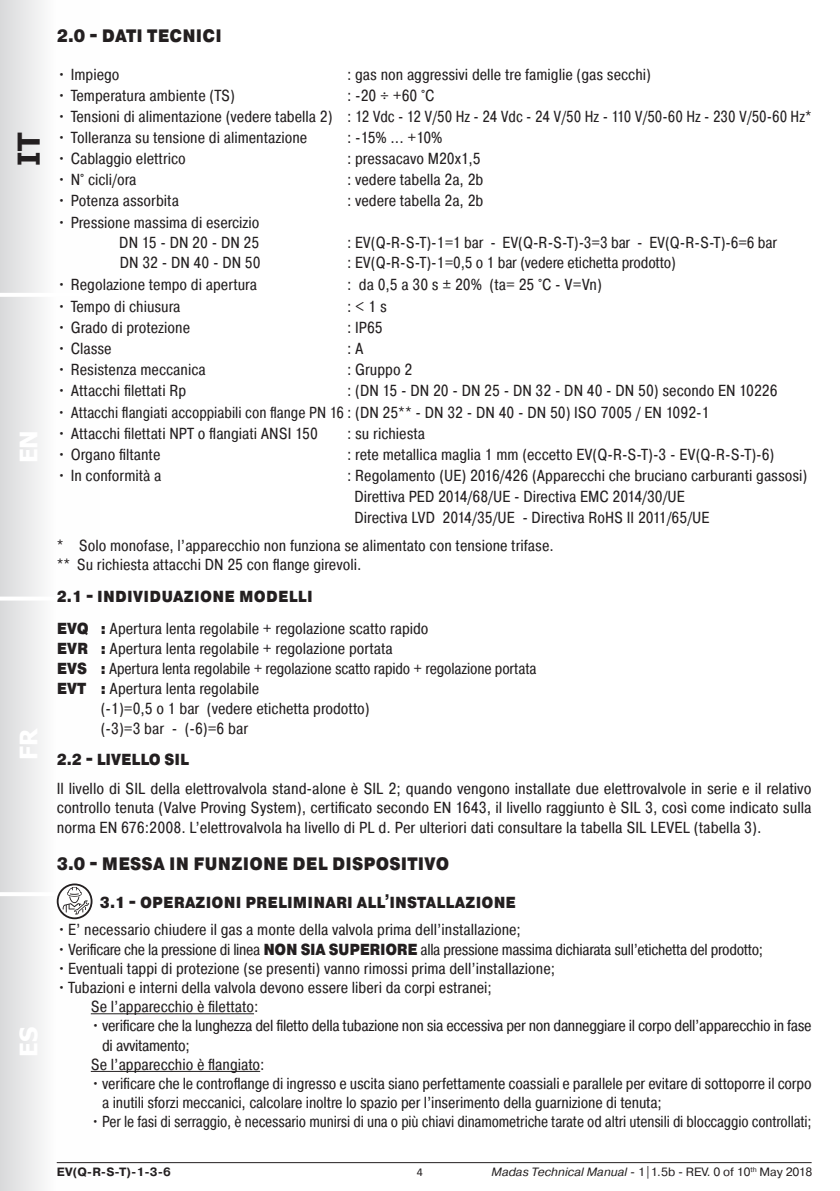
<style>
.page{position:relative;width:840px;height:1191px;background:#fff}
.page>*{position:absolute;margin:0;border:0;box-sizing:border-box;transform-origin:0 0}
.t1{font:700 30px "Tahoma";color:#231f20}
.t2{font:700 24px "Tahoma";color:#fff}
.t3{font:900 18px "Pragmatica Cond";letter-spacing:.01em;color:#231f20}
.t4{font:16px/19.2px "Pragmatica Cond";color:#231f20}
.t5{font:16px/19.2px "Pragmatica Cond";letter-spacing:-.02em;color:#231f20}
.t6{font:16px "Pragmatica Cond";color:#231f20;scale:.95 1}
.t7{font:16px "Pragmatica Cond";color:#231f20;scale:.96 1}
.t8{font:900 16px "Pragmatica Cond";letter-spacing:.01em;color:#231f20}
.t9{font:12px "Pragmatica";color:#231f20}
.t10{font:700 12px "Pragmatica";color:#231f20}
.t11{font:12px "Calibri";color:#231f20}
.s1{font-weight:900}
.s2{font-style:italic}
</style>
<div class="page">
<div style="left:0;top:0;width:99px;height:1191px;background:linear-gradient(to right,#dfe0e1,#fff)"></div>
<hr style="left:0;top:892px;width:96px;height:4px;background:#fff">
<hr style="left:0;top:596px;width:99px;height:4px;background:#fff">
<hr style="left:0;top:293px;width:99px;height:4px;background:#fff">
<hr style="left:57px;top:1162px;width:754px;height:1px;background:#231f20">
<hr style="left:91px;top:1013px;width:163px;height:1px;background:#231f20">
<hr style="left:91px;top:1071px;width:169px;height:1px;background:#231f20">
<svg style="left:57px;top:883px;width:35px;height:36px"></svg>
<svg style="left:59px;top:885px;width:32px;height:32px"></svg>
<svg style="left:63px;top:887px;width:26px;height:27px"></svg>
<h1 class="t1" style="left:8px;top:166px;width:34px;rotate:-90deg">IT</h1>
<h2 class="t2" style="left:12px;top:463px;width:35px;rotate:-90deg">EN</h2>
<h2 class="t2" style="left:12px;top:760px;width:33px;rotate:-90deg">FR</h2>
<h2 class="t2" style="left:12px;top:1056px;width:31px;rotate:-90deg">ES</h2>
<p class="t3" style="left:57px;top:25px;width:166px">2.0 - DATI TECNICI</p>
<p class="t4" style="left:57px;top:64px;width:64px">• Impiego</p>
<p class="t4" style="left:347px;top:64px;width:305px">: gas non aggressivi delle tre famiglie (gas secchi)</p>
<p class="t4" style="left:57px;top:86px;width:179px">• Temperatura ambiente (TS)</p>
<p class="t4" style="left:347px;top:86px;width:89px">: -20 ÷ +60 °C</p>
<p class="t4" style="left:57px;top:107px;width:756px">• Tensioni di alimentazione (vedere tabella 2) : 12 Vdc - 12 V/50 Hz - 24 Vdc - 24 V/50 Hz - 110 V/50-60 Hz - 230 V/50-60 Hz*</p>
<p class="t4" style="left:57px;top:128px;width:252px">• Tolleranza su tensione di alimentazione</p>
<p class="t4" style="left:347px;top:128px;width:97px">: -15% ... +10%</p>
<p class="t4" style="left:57px;top:149px;width:131px">• Cablaggio elettrico</p>
<p class="t4" style="left:347px;top:149px;width:135px">: pressacavo M20x1,5</p>
<p class="t4" style="left:57px;top:170px;width:81px">• N° cicli/ora</p>
<p class="t4" style="left:347px;top:170px;width:138px">: vedere tabella 2a, 2b</p>
<p class="t4" style="left:57px;top:191px;width:124px">• Potenza assorbita</p>
<p class="t4" style="left:347px;top:191px;width:138px">: vedere tabella 2a, 2b</p>
<p class="t4" style="left:57px;top:212px;width:204px;line-height:20px;text-align:right">• Pressione massima di esercizio<br>DN 15 - DN 20 - DN 25</p>
<p class="t4" style="left:347px;top:232px;width:431px">: EV(Q-R-S-T)-1=1 bar - EV(Q-R-S-T)-3=3 bar - EV(Q-R-S-T)-6=6 bar</p>
<p class="t4" style="left:120px;top:252px;width:142px">DN 32 - DN 40 - DN 50</p>
<p class="t4" style="left:347px;top:252px;width:330px">: EV(Q-R-S-T)-1=0,5 o 1 bar (vedere etichetta prodotto)</p>
<p class="t4" style="left:57px;top:274px;width:202px">• Regolazione tempo di apertura</p>
<p class="t4" style="left:347px;top:274px;width:256px">: da 0,5 a 30 s ± 20% (ta= 25 °C - V=Vn)</p>
<p class="t4" style="left:57px;top:297px;width:125px">• Tempo di chiusura</p>
<p class="t4" style="left:347px;top:297px;width:41px">: &lt; 1 s</p>
<p class="t4" style="left:57px;top:318px;width:135px">• Grado di protezione</p>
<p class="t4" style="left:347px;top:318px;width:37px">: IP65</p>
<p class="t4" style="left:57px;top:339px;width:56px">• Classe</p>
<p class="t4" style="left:347px;top:339px;width:18px">: A</p>
<p class="t4" style="left:57px;top:360px;width:150px">• Resistenza meccanica</p>
<p class="t4" style="left:347px;top:360px;width:67px">: Gruppo 2</p>
<p class="t4" style="left:57px;top:381px;width:131px">• Attacchi filettati Rp</p>
<p class="t4" style="left:347px;top:381px;width:432px">: (DN 15 - DN 20 - DN 25 - DN 32 - DN 40 - DN 50) secondo EN 10226</p>
<p class="t7" style="left:57px;top:402px;width:681px">• Attacchi flangiati accoppiabili con flange PN 16 : (DN 25** - DN 32 - DN 40 - DN 50) ISO 7005 / EN 1092-1</p>
<p class="t4" style="left:57px;top:423px;width:262px">• Attacchi filettati NPT o flangiati ANSI 150</p>
<p class="t4" style="left:347px;top:423px;width:79px">: su richiesta</p>
<p class="t4" style="left:57px;top:445px;width:105px">• Organo filtante</p>
<p class="t4" style="left:347px;top:445px;width:428px">: rete metallica maglia 1 mm (eccetto EV(Q-R-S-T)-3 - EV(Q-R-S-T)-6)</p>
<p class="t4" style="left:57px;top:466px;width:106px">• In conformità a</p>
<p class="t4" style="left:347px;top:466px;width:461px">: Regolamento (UE) 2016/426 (Apparecchi che bruciano carburanti gassosi)</p>
<p class="t4" style="left:354px;top:487px;width:332px">Direttiva PED 2014/68/UE - Directiva EMC 2014/30/UE</p>
<p class="t4" style="left:354px;top:508px;width:356px">Directiva LVD 2014/35/UE - Directiva RoHS II 2011/65/UE</p>
<p class="t4" style="left:57px;top:535px;width:498px">* Solo monofase, l’apparecchio non funziona se alimentato con tensione trifase.</p>
<p class="t4" style="left:57px;top:554px;width:306px">** Su richiesta attacchi DN 25 con flange girevoli.</p>
<p class="t8" style="left:57px;top:586px;width:257px">2.1 - INDIVIDUAZIONE MODELLI</p>
<p class="t4" style="left:57px;top:618px;width:373px"><span class="s1">EVQ :</span> Apertura lenta regolabile + regolazione scatto rapido</p>
<p class="t4" style="left:57px;top:638px;width:337px"><span class="s1">EVR :</span> Apertura lenta regolabile + regolazione portata</p>
<p class="t4" style="left:57px;top:658px;width:481px"><span class="s1">EVS :</span> Apertura lenta regolabile + regolazione scatto rapido + regolazione portata</p>
<p class="t4" style="left:57px;top:678px;width:204px"><span class="s1">EVT :</span> Apertura lenta regolabile</p>
<p class="t4" style="left:101px;top:698px;width:270px;line-height:20px">(-1)=0,5 o 1 bar (vedere etichetta prodotto) (-3)=3 bar - (-6)=6 bar</p>
<p class="t8" style="left:57px;top:749px;width:134px">2.2 - LIVELLO SIL</p>
<p class="t4" style="left:57px;top:779px;width:755px;text-align:justify">Il livello di SIL della elettrovalvola stand-alone è SIL 2; quando vengono installate due elettrovalvole in serie e il relativo controllo tenuta (Valve Proving System), certificato secondo EN 1643, il livello raggiunto è SIL 3, così come indicato sulla norma EN 676:2008. L’elettrovalvola ha livello di PL d. Per ulteriori dati consultare la tabella SIL LEVEL (tabella 3).</p>
<p class="t3" style="left:57px;top:852px;width:393px">3.0 - MESSA IN FUNZIONE DEL DISPOSITIVO</p>
<p class="t8" style="left:100px;top:892px;width:417px">3.1 - OPERAZIONI PRELIMINARI ALL’INSTALLAZIONE</p>
<p class="t4" style="left:57px;top:920px;width:465px">•E’ necessario chiudere il gas a monte della valvola prima dell’installazione;</p>
<p class="t5" style="left:57px;top:939px;width:707px">•Verificare che la pressione di linea <span class="s1">NON SIA SUPERIORE</span> alla pressione massima dichiarata sull’etichetta del prodotto;</p>
<p class="t4" style="left:57px;top:958px;width:499px">•Eventuali tappi di protezione (se presenti) vanno rimossi prima dell’installazione;</p>
<p class="t4" style="left:57px;top:977px;width:436px">•Tubazioni e interni della valvola devono essere liberi da corpi estranei;</p>
<p class="t4" style="left:91px;top:997px;width:169px">Se l’apparecchio è filettato:</p>
<p class="t5" style="left:102px;top:1016px;width:710px;text-indent:-11px">•verificare che la lunghezza del filetto della tubazione non sia eccessiva per non danneggiare il corpo dell’apparecchio in fase di avvitamento;</p>
<p class="t4" style="left:91px;top:1054px;width:175px">Se l’apparecchio è flangiato:</p>
<p class="t4" style="left:102px;top:1073px;width:710px;text-indent:-11px">•verificare che le controflange di ingresso e uscita siano perfettamente coassiali e parallele per evitare di sottoporre il corpo a inutili sforzi meccanici, calcolare inoltre lo spazio per l’inserimento della guarnizione di tenuta;</p>
<p class="t6" style="left:91px;top:1112px;width:759px">• Per le fasi di serraggio, è necessario munirsi di una o più chiavi dinamometriche tarate od altri utensili di bloccaggio controllati;</p>
<p class="t10" style="left:57px;top:1164px;width:116px">EV(Q-R-S-T)-1-3-6</p>
<p class="t9" style="left:491px;top:1164px;width:322px"><span class="s2">Madas Technical Manual</span> - 1|1.5b - REV. 0 of 10<sup>th</sup> May 2018</p>
<p class="t11" style="left:416px;top:1163px;width:8px">4</p>
</div>
